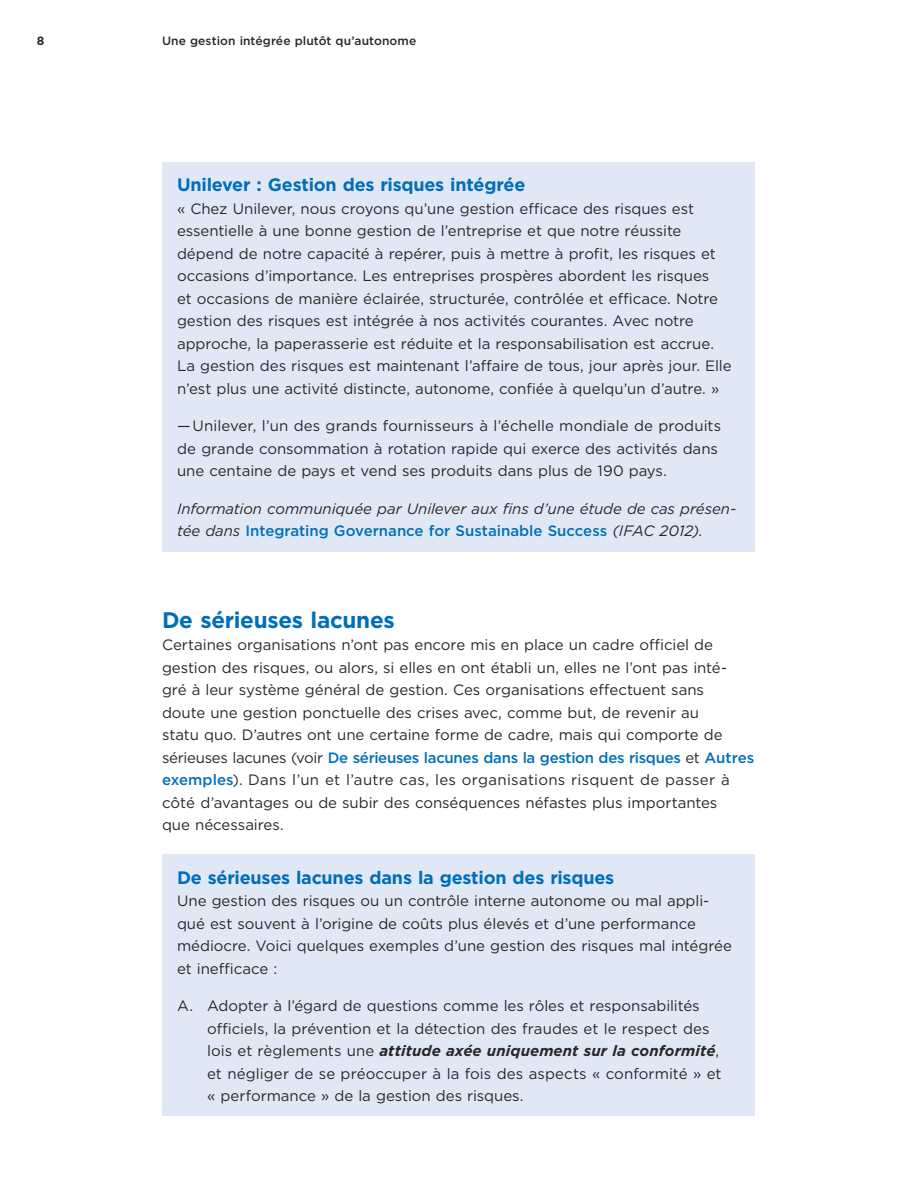
<style>
.page{position:relative;width:918px;height:1188px;background:#fff}
.page>*{position:absolute;margin:0;border:0;box-sizing:border-box;transform-origin:0 0}
.t1{font:700 22.5px "Gotham";letter-spacing:-.015em;color:#006fba}
.t2{font:700 18px "Gotham";letter-spacing:-.015em;color:#006fba}
.t3{font:15px/22.5px "Gotham";letter-spacing:-.005em;color:#292829}
.t4{font:italic 15px/22.5px "Gotham";letter-spacing:-.005em;color:#292829}
.t5{font:500 12px "Gotham";letter-spacing:.01em;color:#292829}
.t6{font:700 12px "Gotham";color:#292829}
.s1{font-weight:500;font-style:normal;color:#006fba}
.s2{font-weight:500;color:#006fba}
.s3{font-weight:700;font-style:italic}
</style>
<div class="page">
<div style="left:162px;top:162px;width:592px;height:389px;background:#e1e8f5"></div>
<div style="left:162px;top:854px;width:592px;height:262px;background:#e1e8f5"></div>
<p class="t6" style="left:37px;top:33px;width:9px">8</p>
<p class="t5" style="left:162px;top:33px;width:256px">Une gestion intégrée plutôt qu’autonome</p>
<h3 class="t2" style="left:177px;top:173px;width:350px">Unilever : Gestion des risques intégrée</h3>
<p class="t3" style="left:177px;top:197px;width:556px">« Chez Unilever, nous croyons qu’une gestion efficace des risques est essentielle à une bonne gestion de l’entreprise et que notre réussite dépend de notre capacité à repérer, puis à mettre à profit, les risques et occasions d’importance. Les entreprises prospères abordent les risques<br>et occasions de manière éclairée, structurée, contrôlée et efficace. Notre gestion des risques est intégrée à nos activités courantes. Avec notre approche, la paperasserie est réduite et la responsabilisation est accrue.<br>La gestion des risques est maintenant l’affaire de tous, jour après jour. Elle n’est plus une activité distincte, autonome, confiée à quelqu’un d’autre. »</p>
<p class="t3" style="left:177px;top:415px;width:546px">— Unilever, l’un des grands fournisseurs à l’échelle mondiale de produits de grande consommation à rotation rapide qui exerce des activités dans une centaine de pays et vend ses produits dans plus de 190 pays.</p>
<p class="t4" style="left:177px;top:497px;width:561px">Information communiquée par Unilever aux fins d’une étude de cas présen&shy;tée dans <span class="s1">Integrating Governance for Sustainable Success</span> (IFAC 2012).</p>
<h4 class="t1" style="left:162px;top:605px;width:234px">De sérieuses lacunes</h4>
<p class="t3" style="left:162px;top:634px;width:594px">Certaines organisations n’ont pas encore mis en place un cadre officiel de gestion des risques, ou alors, si elles en ont établi un, elles ne l’ont pas inté&shy;gré à leur système général de gestion. Ces organisations effectuent sans<br>doute une gestion ponctuelle des crises avec, comme but, de revenir au<br>statu quo. D’autres ont une certaine forme de cadre, mais qui comporte de sérieuses lacunes (voir <span class="s2">De sérieuses lacunes dans la gestion des risques</span> et <span class="s2">Autres exemples</span>). Dans l’un et l’autre cas, les organisations risquent de passer à côté d’avantages ou de subir des conséquences néfastes plus importantes<br>que nécessaires.</p>
<h4 class="t2" style="left:177px;top:865px;width:439px">De sérieuses lacunes dans la gestion des risques</h4>
<p class="t3" style="left:177px;top:889px;width:557px">Une gestion des risques ou un contrôle interne autonome ou mal appli&shy;qué est souvent à l’origine de coûts plus élevés et d’une performance médiocre. Voici quelques exemples d’une gestion des risques mal intégrée et inefficace :</p>
<p class="t3" style="left:207px;top:994px;width:516px;text-indent:-30px">A. Adopter à l’égard de questions comme les rôles et responsabilités officiels, la prévention et la détection des fraudes et le respect des lois et règlements une <span class="s3">attitude axée uniquement sur la conformité</span>, et négliger de se préoccuper à la fois des aspects « conformité » et « performance » de la gestion des risques.</p>
</div>
